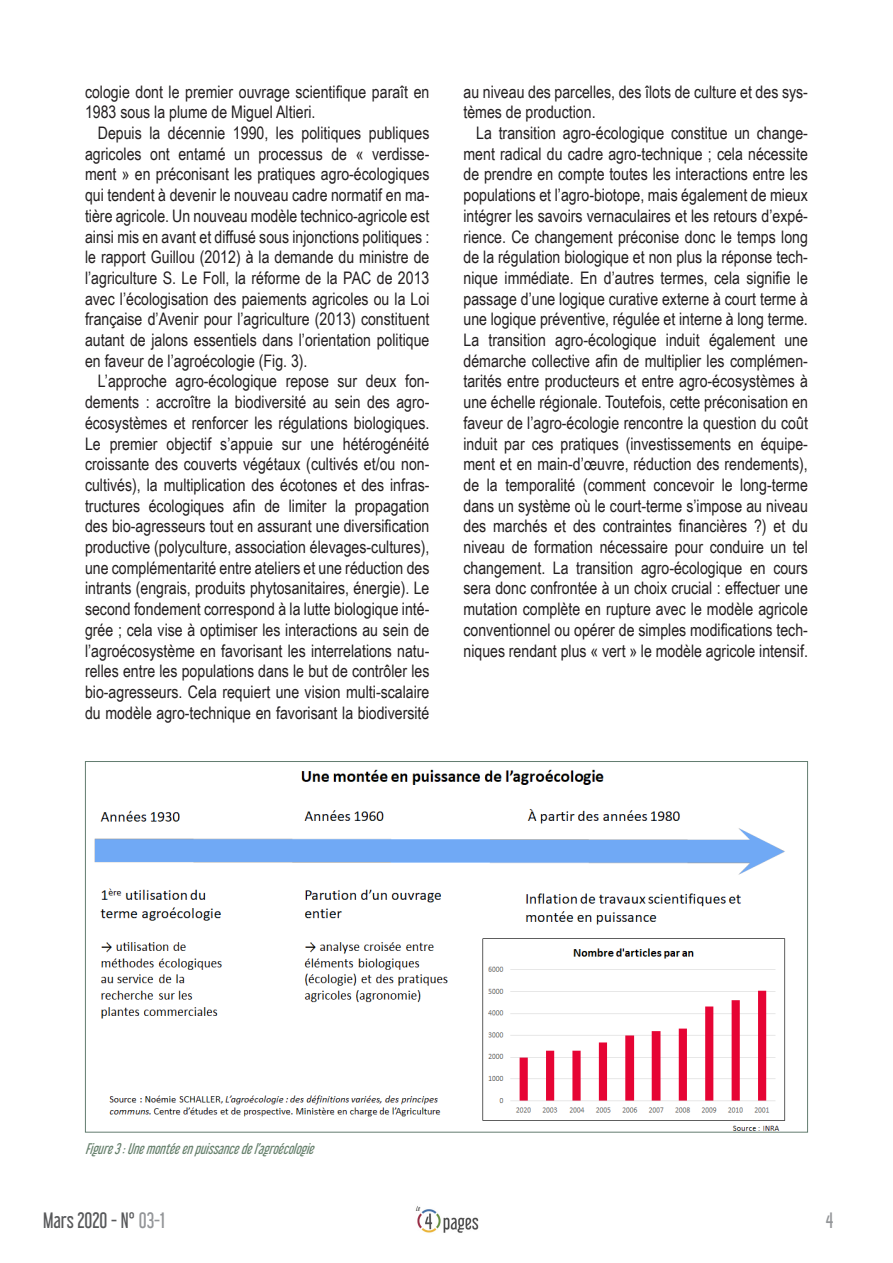
<style>
.page{position:relative;width:893px;height:1263px;background:#fff}
.page>*{position:absolute;margin:0;border:0;box-sizing:border-box;transform-origin:0 0}
.t1{font:19.5px "Libel Suit Rg";color:#57585a}
.t2{font:19.5px "Libel Suit Rg";color:#939598}
.Texte_courant{font:17.25px/20.7px "Arial Narrow";color:#231f20;text-align:justify}
.Titre_figure{font:italic 13.5px "Libel Suit Rg";color:#66806c}
.s1{color:#939598}
</style>
<div class="page">
<img style="left:415px;top:1206px;width:64px;height:27px">
<img style="left:94px;top:769px;width:692px;height:361px">
<p class="Texte_courant" style="left:85px;top:81px;width:346px">cologie dont le premier ouvrage scientifique paraît en<br>1983 sous la plume de Miguel Altieri.</p>
<p class="Texte_courant" style="left:85px;top:122px;width:346px;text-indent:13px">Depuis la décennie 1990, les politiques publiques agricoles ont entamé un processus de « verdisse&shy;ment » en préconisant les pratiques agro-écologiques qui tendent à devenir le nouveau cadre normatif en ma&shy;tière agricole. Un nouveau modèle technico-agricole est ainsi mis en avant et diffusé sous injonctions politiques : le rapport Guillou (2012) à la demande du ministre de l’agriculture S. Le Foll, la réforme de la PAC de 2013 avec l’écologisation des paiements agricoles ou la Loi française d’Avenir pour l’agriculture (2013) constituent autant de jalons essentiels dans l’orientation politique en faveur de l’agroécologie (Fig. 3).</p>
<p class="Texte_courant" style="left:85px;top:370px;width:346px;text-indent:13px">L’approche agro-écologique repose sur deux fon&shy;dements : accroître la biodiversité au sein des agro&shy;écosystèmes et renforcer les régulations biologiques.<br>Le premier objectif s’appuie sur une hétérogénéité croissante des couverts végétaux (cultivés et/ou non&shy;cultivés), la multiplication des écotones et des infras&shy;tructures écologiques afin de limiter la propagation des bio-agresseurs tout en assurant une diversification productive (polyculture, association élevages-cultures), une complémentarité entre ateliers et une réduction des intrants (engrais, produits phytosanitaires, énergie). Le second fondement correspond à la lutte biologique inté&shy;grée ; cela vise à optimiser les interactions au sein de l’agroécosystème en favorisant les interrelations natu&shy;relles entre les populations dans le but de contrôler les bio-agresseurs. Cela requiert une vision multi-scalaire du modèle agro-technique en favorisant la biodiversité</p>
<p class="Texte_courant" style="left:463px;top:81px;width:346px">au niveau des parcelles, des îlots de culture et des sys&shy;tèmes de production.</p>
<p class="Texte_courant" style="left:463px;top:122px;width:346px;text-indent:13px">La transition agro-écologique constitue un change&shy;ment radical du cadre agro-technique ; cela nécessite de prendre en compte toutes les interactions entre les populations et l’agro-biotope, mais également de mieux intégrer les savoirs vernaculaires et les retours d’expé&shy;rience. Ce changement préconise donc le temps long de la régulation biologique et non plus la réponse tech&shy;nique immédiate. En d’autres termes, cela signifie le passage d’une logique curative externe à court terme à une logique préventive, régulée et interne à long terme.<br>La transition agro-écologique induit également une démarche collective afin de multiplier les complémen&shy;tarités entre producteurs et entre agro-écosystèmes à une échelle régionale. Toutefois, cette préconisation en faveur de l’agro-écologie rencontre la question du coût induit par ces pratiques (investissements en équipe&shy;ment et en main-d’œuvre, réduction des rendements), de la temporalité (comment concevoir le long-terme dans un système où le court-terme s’impose au niveau des marchés et des contraintes financières ?) et du niveau de formation nécessaire pour conduire un tel changement. La transition agro-écologique en cours sera donc confrontée à un choix crucial : effectuer une mutation complète en rupture avec le modèle agricole conventionnel ou opérer de simples modifications tech&shy;niques rendant plus « vert » le modèle agricole intensif.</p>
<p class="Titre_figure" style="left:85px;top:1137px;width:236px">Figure3 :Unemontéeenpuissancedel’agroécologie</p>
<p class="t1" style="left:43px;top:1204px;width:123px">Mars 2020 - N° <span class="s1">03-1</span></p>
<p class="t2" style="left:826px;top:1204px;width:9px">4</p>
</div>
